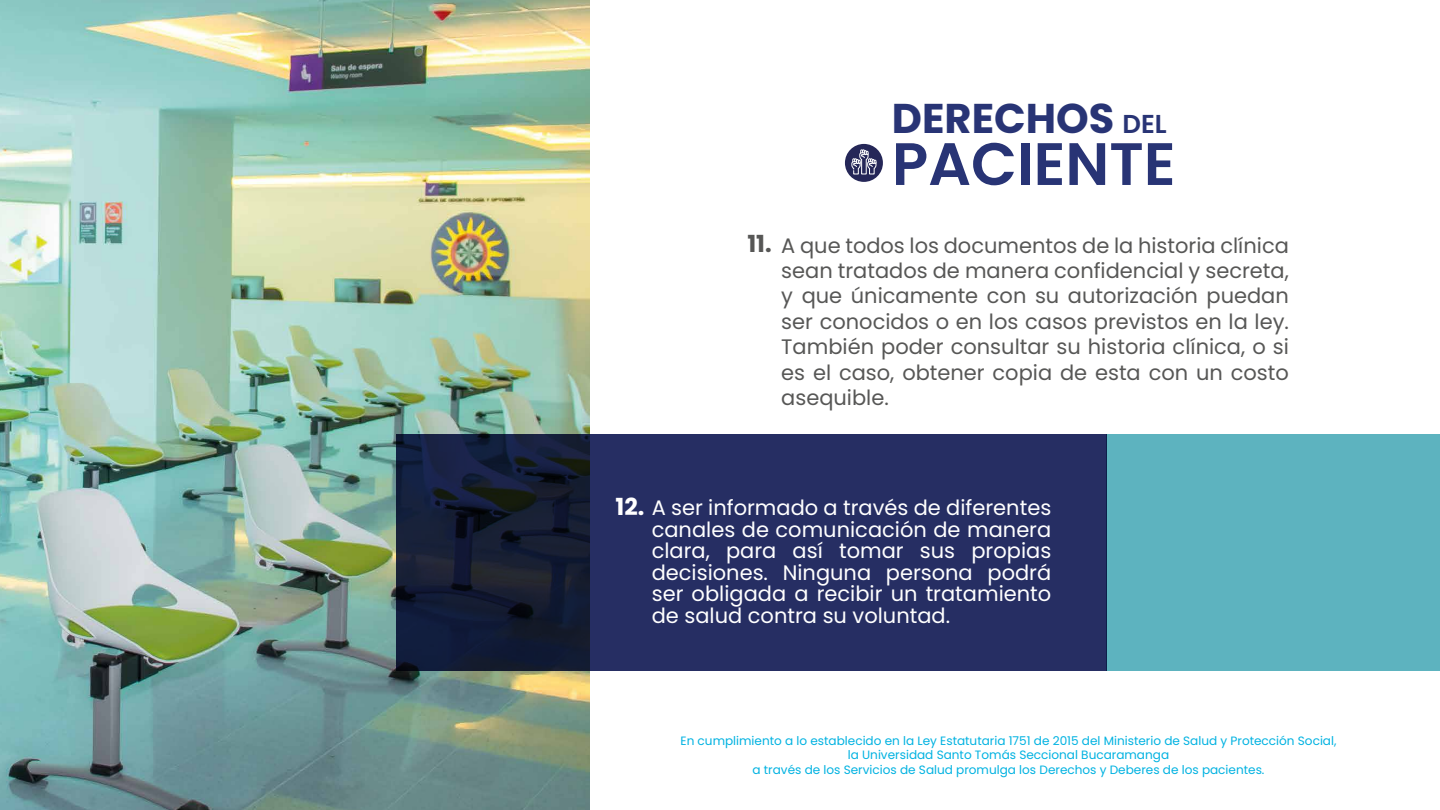
<style>
.page{position:relative;width:1440px;height:810px;background:#fff}
.page>*{position:absolute;margin:0;border:0;box-sizing:border-box;transform-origin:0 0}
.t1{font:600 59.78px "Poppins";color:#283475}
.t2{font:700 41.55px "Poppins";color:#283475}
.t3{font:600 25.88px "Poppins";color:#283475}
.t4{font:700 23.48px "Poppins";color:#fff}
.t5{font:700 23.48px "Poppins";color:#575756}
.t6{font:20.92px/25.4px "Poppins";color:#575756;text-align:justify}
.t7{font:20.92px/21.6px "Poppins";color:#fff;text-align:justify}
.t8{font:12.08px/14.6px "Poppins";color:#00b2e1;text-align:center}
</style>
<div class="page">
<img style="left:0;top:0;width:590px;height:810px">
<svg style="left:396px;top:435px;width:710px;height:236px;background:#212955"></svg>
<div style="left:1106px;top:435px;width:334px;height:236px;background:#5db3bf"></div>
<div style="left:845px;top:144px;width:38px;height:38px;background:#252758;border-radius:50%"></div>
<svg style="left:852px;top:150px;width:24px;height:24px"></svg>
<h2 class="t2" style="left:892px;top:94px;width:224px">DERECHOS</h2>
<h1 class="t1" style="left:892px;top:129px;width:285px">PACIENTE</h1>
<p class="t3" style="left:1122px;top:109px;width:46px">DEL</p>
<p class="t5" style="left:747px;top:231px;width:26px">11.</p>
<p class="t6" style="left:781px;top:233px;width:509px">A que todos los documentos de la historia clínica sean tratados de manera confidencial y secreta, y que únicamente con su autorización puedan ser conocidos o en los casos previstos en la ley.<br>También poder consultar su historia clínica, o si es el caso, obtener copia de esta con un costo asequible.</p>
<p class="t4" style="left:616px;top:494px;width:30px">12.</p>
<p class="t7" style="left:652px;top:497px;width:401px">A ser informado a través de diferentes canales de comunicación de manera clara, para así tomar sus propias decisiones. Ninguna persona podrá ser obligada a recibir un tratamiento de salud contra su voluntad.</p>
<p class="t8" style="left:681px;top:733px;width:657px">En cumplimiento a lo establecido en la Ley Estatutaria 1751 de 2015 del Ministerio de Salud y Protección Social, la Universidad Santo Tomás Seccional Bucaramanga<br>a través de los Servicios de Salud promulga los Derechos y Deberes de los pacientes.</p>
</div>
